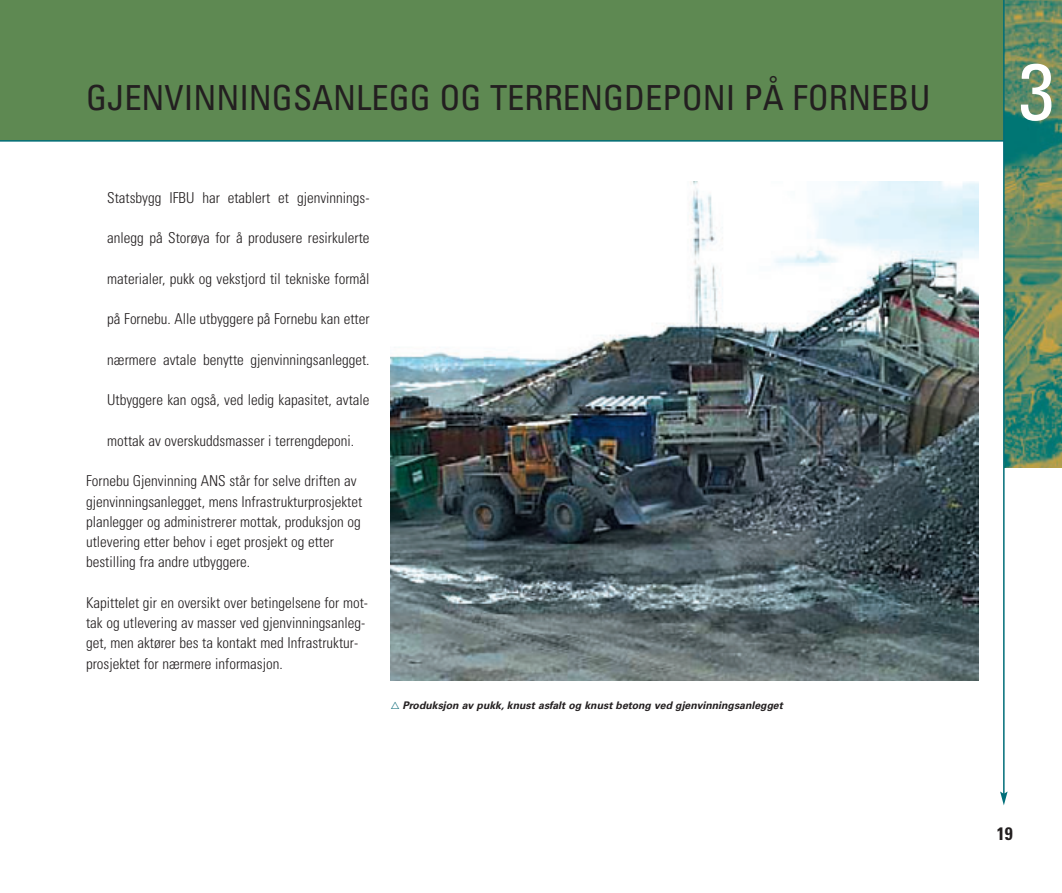
<style>
.page{position:relative;width:1062px;height:893px;background:#fff}
.page>*{position:absolute;margin:0;border:0;box-sizing:border-box;transform-origin:0 0}
.t1{font:condensed 79.5px "Univers";color:#fff}
.t2{font:condensed 34.5px "Univers";color:#231f20}
.t3{font:700 condensed 18px "Univers";color:#231f20}
.t4{font:300 condensed 15px/20.2px "Univers";color:#231f20}
.t5{font:italic 700 10.5px "Univers";color:#231f20}
</style>
<div class="page">
<div style="left:0;top:0;width:1004px;height:140px;background:#5e8952"></div>
<hr style="left:0;top:140px;width:1062px;height:2px;background:#006e79">
<img style="left:1005px;top:0;width:57px;height:468px">
<img style="left:391px;top:182px;width:588px;height:498px">
<hr style="left:1003px;top:0;width:2px;height:794px;background:#006e79">
<svg style="left:1000px;top:791px;width:8px;height:14px"></svg>
<h2 class="t2" style="left:86px;top:85px;width:846px">GJENVINNINGSANLEGG OG TERRENGDEPONI PÅ FORNEBU</h2>
<p class="t4" style="left:107px;top:189px;width:264px">Statsbygg IFBU har etablert et gjenvinnings-</p>
<p class="t4" style="left:107px;top:229px;width:264px">anlegg på Storøya for å produsere resirkulerte</p>
<p class="t4" style="left:107px;top:270px;width:264px">materialer, pukk og vekstjord til tekniske formål</p>
<p class="t4" style="left:107px;top:310px;width:264px">på Fornebu. Alle utbyggere på Fornebu kan etter</p>
<p class="t4" style="left:107px;top:351px;width:264px">nærmere avtale benytte gjenvinningsanlegget.</p>
<p class="t4" style="left:107px;top:391px;width:264px">Utbyggere kan også, ved ledig kapasitet, avtale</p>
<p class="t4" style="left:107px;top:432px;width:248px">mottak av overskuddsmasser i terrengdeponi.</p>
<p class="t4" style="left:86px;top:472px;width:278px">Fornebu Gjenvinning ANS står for selve driften av gjenvinningsanlegget, mens Infrastrukturprosjektet planlegger og administrerer mottak, produksjon og utlevering etter behov i eget prosjekt og etter bestilling fra andre utbyggere.</p>
<p class="t4" style="left:86px;top:594px;width:284px">Kapittelet gir en oversikt over betingelsene for mot&shy;tak og utlevering av masser ved gjenvinningsanleg&shy;get, men aktører bes ta kontakt med Infrastruktur&shy;prosjektet for nærmere informasjon.</p>
<p class="t5" style="left:402px;top:701px;width:382px">Produksjon av pukk, knust asfalt og knust betong ved gjenvinningsanlegget</p>
<h1 class="t1" style="left:1019px;top:62px;width:37px">3</h1>
<p class="t3" style="left:997px;top:826px;width:17px">19</p>
</div>
